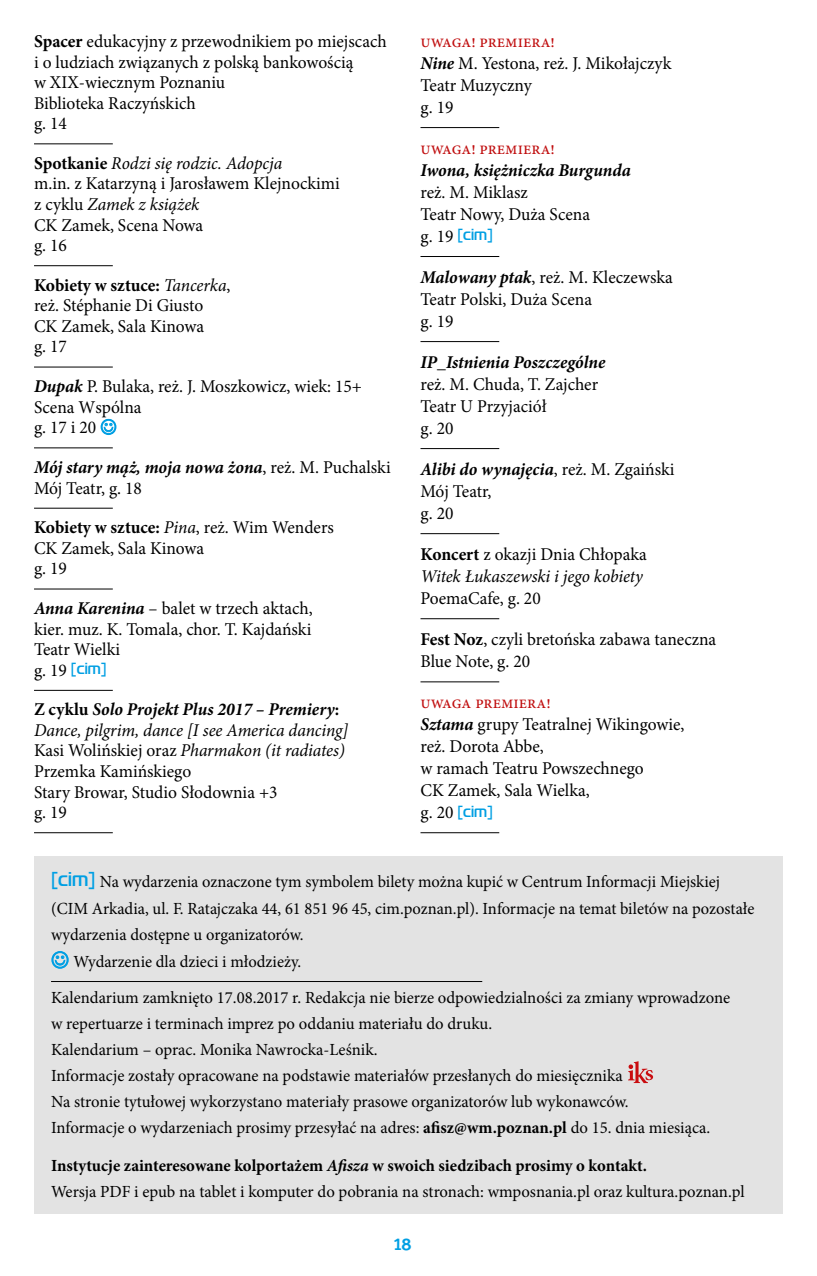
<style>
.page{position:relative;width:817px;height:1276px;background:#fff}
.page>*{position:absolute;margin:0;border:0;box-sizing:border-box;transform-origin:0 0}
.t1{font:18px/20.6px "Minion Pro";color:#000}
.t2{font:italic 18px/22px "Minion Pro";letter-spacing:-.005em;color:#000}
.t3{font:italic 700 18px "Minion Pro";color:#000}
.t4{font:18px "Minion Pro";color:#c00d0e}
.t5{font:17px/26px "Minion Pro";color:#000}
.t6{font:700 16px "Magistral EE";color:#009fe3}
.t7{font:700 16px "TT Souses";color:#009fe3}
.s1{font-weight:700}
.s2{font-style:italic}
.s3{font-weight:700;font-style:italic}
.s4{font-family:"Minion Pro";font-weight:400;font-size:18px;color:#000}
.s5{color:#c00d0e}
.s6{font-weight:700;font-style:normal}
.s7{font-style:normal}
.s8{font-family:"Magistral EE";font-weight:700;font-size:20px;color:#009fe3}
</style>
<div class="page">
<hr style="left:34px;top:143px;width:79px;height:1px;background:#000">
<hr style="left:34px;top:265px;width:79px;height:1px;background:#000">
<hr style="left:34px;top:366px;width:79px;height:1px;background:#000">
<hr style="left:34px;top:447px;width:79px;height:1px;background:#000">
<hr style="left:34px;top:508px;width:79px;height:1px;background:#000">
<hr style="left:34px;top:588px;width:79px;height:1px;background:#000">
<hr style="left:34px;top:690px;width:79px;height:1px;background:#000">
<hr style="left:34px;top:832px;width:79px;height:1px;background:#000">
<hr style="left:420px;top:127px;width:79px;height:1px;background:#000">
<hr style="left:420px;top:256px;width:79px;height:1px;background:#000">
<hr style="left:420px;top:341px;width:79px;height:1px;background:#000">
<hr style="left:420px;top:448px;width:79px;height:1px;background:#000">
<hr style="left:420px;top:533px;width:79px;height:1px;background:#000">
<hr style="left:420px;top:618px;width:79px;height:1px;background:#000">
<hr style="left:420px;top:681px;width:79px;height:1px;background:#000">
<hr style="left:420px;top:832px;width:79px;height:1px;background:#000">
<div style="left:34px;top:856px;width:748px;height:357px;background:#e3e3e3"></div>
<hr style="left:51px;top:981px;width:431px;height:1px;background:#000">
<svg style="left:628px;top:1061px;width:25px;height:22px"></svg>
<svg style="left:101px;top:419px;width:15px;height:16px"></svg>
<svg style="left:52px;top:951px;width:17px;height:17px"></svg>
<p class="t1" style="left:34px;top:31px;width:354px"><span class="s1">Spacer</span> edukacyjny z przewodnikiem po miejscach i o ludziach związanych z polską bankowością<br>w XIX-wiecznym Poznaniu<br>Biblioteka Raczyńskich<br>g. 14</p>
<p class="t1" style="left:34px;top:153px;width:307px"><span class="s1">Spotkanie</span> <span class="s2">Rodzi się rodzic. Adopcja<br></span>m.in. z Katarzyną i Jarosławem Klejnockimi z cyklu <span class="s2">Zamek z książek<br></span>CK Zamek, Scena Nowa<br>g. 16</p>
<p class="t1" style="left:34px;top:275px;width:198px"><span class="s1">Kobiety w sztuce:</span> <span class="s2">Tancerka</span>, reż. Stéphanie Di Giusto<br>CK Zamek, Sala Kinowa<br>g. 17</p>
<p class="t1" style="left:34px;top:376px;width:329px"><span class="s3">Dupak</span> P. Bulaka, reż. J. Moszkowicz, wiek: 15+<br>Scena Wspólna<br>g. 17 i 20</p>
<p class="t1" style="left:34px;top:457px;width:358px"><span class="s3">Mój stary mąż, moja nowa żona</span>, reż. M. Puchalski<br>Mój Teatr, g. 18</p>
<p class="t1" style="left:34px;top:517px;width:301px"><span class="s1">Kobiety w sztuce:</span> <span class="s2">Pina</span>, reż. Wim Wenders<br>CK Zamek, Sala Kinowa<br>g. 19</p>
<p class="t1" style="left:34px;top:598px;width:280px;text-align:justify"><span class="s3">Anna Karenina</span> – balet w trzech aktach, kier. muz. K. Tomala, chor. T. Kajdański Teatr Wielki</p>
<p class="t6" style="left:34px;top:659px;width:74px"><span class="s4">g. 19</span> [cim]</p>
<p class="t1" style="left:34px;top:699px;width:316px"><span class="s1">Z cyklu</span> <span class="s3">Solo Projekt Plus 2017 – Premiery</span><span class="s1">:<br></span><span class="s2">Dance, pilgrim, dance [I see America dancing]<br></span>Kasi Wolińskiej oraz <span class="s2">Pharmakon (it radiates)<br></span>Przemka Kamińskiego<br>Stary Browar, Studio Słodownia +3<br>g. 19</p>
<p class="t1" style="left:420px;top:30px;width:252px;line-height:22px"><span class="s5">uwaga! premiera!<br></span><span class="s3">Nine</span> M. Yestona, reż. J. Mikołajczyk<br>Teatr Muzyczny<br>g. 19</p>
<p class="t4" style="left:420px;top:136px;width:136px">uwaga! premiera!</p>
<p class="t3" style="left:420px;top:157px;width:212px">Iwona, księżniczka Burgunda</p>
<p class="t1" style="left:420px;top:181px;width:171px;line-height:22px">reż. M. Miklasz<br>Teatr Nowy, Duża Scena</p>
<p class="t6" style="left:420px;top:225px;width:74px"><span class="s4">g. 19</span> [cim]</p>
<p class="t1" style="left:420px;top:266px;width:254px;line-height:22px"><span class="s3">Malowany ptak</span>, reż. M. Kleczewska<br>Teatr Polski, Duża Scena<br>g. 19</p>
<p class="t3" style="left:420px;top:349px;width:186px">IP_Istnienia Poszczególne</p>
<p class="t1" style="left:420px;top:373px;width:179px;line-height:22px">reż. M. Chuda, T. Zajcher<br>Teatr U Przyjaciół<br>g. 20</p>
<p class="t1" style="left:420px;top:458px;width:255px;line-height:22px"><span class="s3">Alibi do wynajęcia</span>, reż. M. Zgaiński<br>Mój Teatr,<br>g. 20</p>
<p class="t2" style="left:420px;top:543px;width:228px"><span class="s6">Koncert</span> <span class="s7">z okazji Dnia Chłopaka<br></span>Witek Łukaszewski i jego kobiety</p>
<p class="t1" style="left:420px;top:588px;width:122px">PoemaCafe, g. 20</p>
<p class="t1" style="left:420px;top:628px;width:297px;line-height:22px"><span class="s1">Fest Noz</span>, czyli bretońska zabawa taneczna<br>Blue Note, g. 20</p>
<p class="t1" style="left:420px;top:692px;width:265px;line-height:22px"><span class="s5">uwaga premiera!<br></span><span class="s3">Sztama</span> grupy Teatralnej Wikingowie, reż. Dorota Abbe,<br>w ramach Teatru Powszechnego<br>CK Zamek, Sala Wielka,</p>
<p class="t6" style="left:420px;top:801px;width:74px"><span class="s4">g. 20</span> [cim]</p>
<p class="t5" style="left:51px;top:869px;width:670px"><span class="s8">[cim]</span> Na wydarzenia oznaczone tym symbolem bilety można kupić w Centrum Informacji Miejskiej</p>
<p class="t5" style="left:51px;top:895px;width:704px">(CIM Arkadia, ul. F. Ratajczaka 44, 61 851 96 45, cim.poznan.pl). Informacje na temat biletów na pozostałe</p>
<p class="t5" style="left:51px;top:922px;width:254px">wydarzenia dostępne u organizatorów.</p>
<p class="t5" style="left:73px;top:948px;width:229px">Wydarzenie dla dzieci i młodzieży.</p>
<p class="t5" style="left:51px;top:984px;width:680px">Kalendarium zamknięto 17.08.2017 r. Redakcja nie bierze odpowiedzialności za zmiany wprowadzone w repertuarze i terminach imprez po oddaniu materiału do druku.<br>Kalendarium – oprac. Monika Nawrocka-Leśnik.<br>Informacje zostały opracowane na podstawie materiałów przesłanych do miesięcznika<br>Na stronie tytułowej wykorzystano materiały prasowe organizatorów lub wykonawców.<br>Informacje o wydarzeniach prosimy przesyłać na adres: <span class="s1">afisz@wm.poznan.pl</span> do 15. dnia miesiąca.</p>
<p class="t5" style="left:51px;top:1152px;width:695px"><span class="s1">Instytucje zainteresowane kolportażem</span> <span class="s3">Afisza</span> <span class="s1">w swoich siedzibach prosimy o kontakt.<br></span>Wersja PDF i epub na tablet i komputer do pobrania na stronach: wmposnania.pl oraz kultura.poznan.pl</p>
<p class="t7" style="left:394px;top:1233px;width:19px">18</p>
</div>
